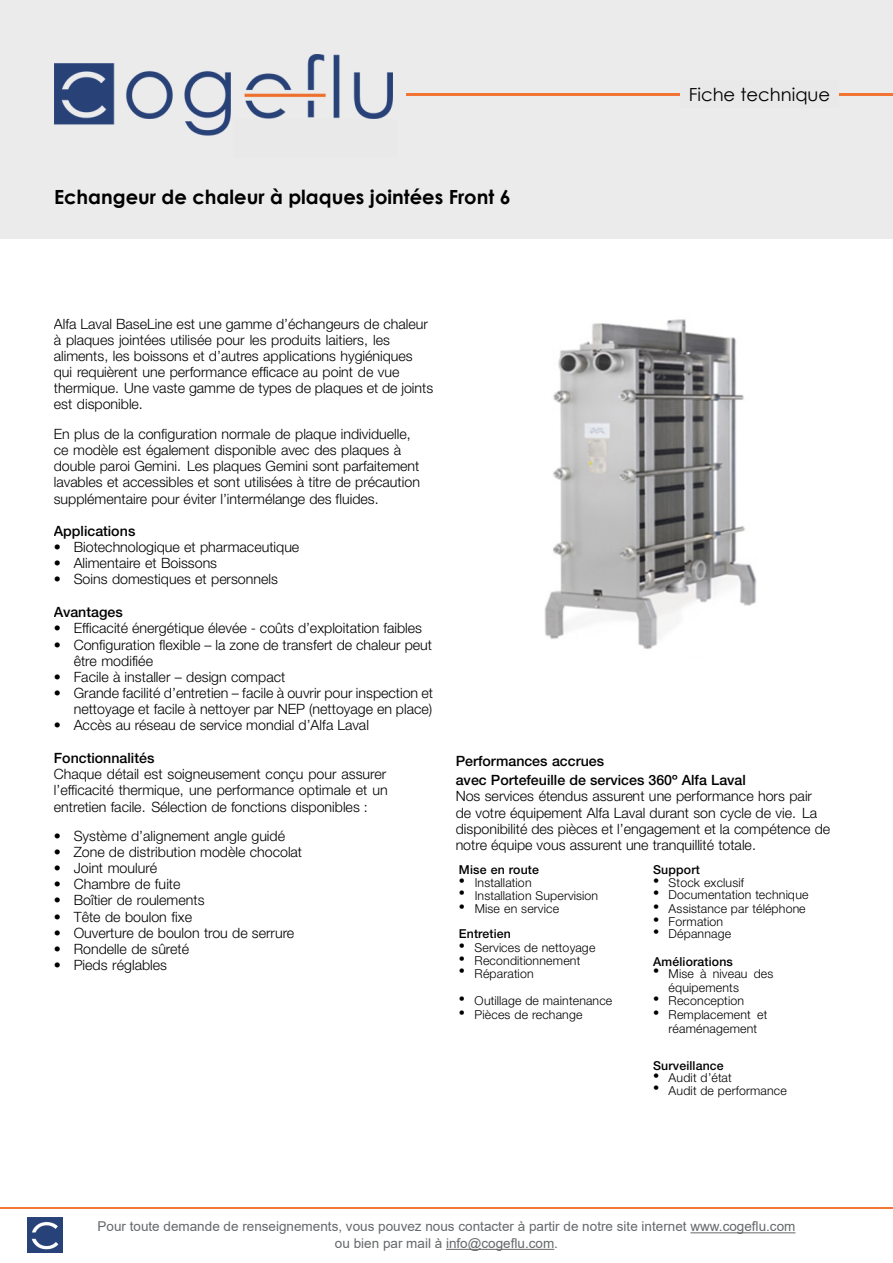
<style>
.page{position:relative;width:893px;height:1263px;background:#fff}
.page>*{position:absolute;margin:0;border:0;box-sizing:border-box;transform-origin:0 0}
.t1{font:700 19.5px "Century Gothic";color:#000}
.t2{font:18px "Century Gothic";color:#000}
.t3{font:300 14.25px/16px "Helvetica Neue";color:#000}
.t4{font:500 14.25px/18.9px "Helvetica Neue";color:#000}
.t5{font:13.5px/16.5px "Arial";color:#65686a;text-align:center}
.t6{font:300 12.3px/14.2px "Helvetica Neue";letter-spacing:.015em;color:#000}
.t7{font:500 12.3px "Helvetica Neue";letter-spacing:.015em;color:#000}
</style>
<div class="page">
<hr style="left:0;top:1207px;width:893px;height:2px;background:#f37536">
<img style="left:27px;top:1217px;width:35px;height:35px">
<hr style="left:690px;top:1232px;width:105px;height:1px;background:#65686a">
<hr style="left:446px;top:1249px;width:108px;height:1px;background:#65686a">
<div style="left:0;top:0;width:893px;height:238px;background:#ebebec"></div>
<img style="left:54px;top:55px;width:338px;height:81px">
<hr style="left:406px;top:93px;width:487px;height:3px;background:#f37536">
<div style="left:680px;top:81px;width:159px;height:27px;background:#e9e9ea"></div>
<div style="left:234px;top:119px;width:163px;height:38px;background:#e9e9ea"></div>
<img style="left:544px;top:319px;width:213px;height:330px">
<h1 class="t1" style="left:54px;top:182px;width:458px">Echangeur de chaleur à plaques jointées Front 6</h1>
<p class="t2" style="left:689px;top:82px;width:143px">Fiche technique</p>
<p class="t3" style="left:54px;top:315px;width:381px">Alfa Laval BaseLine est une gamme d’échangeurs de chaleur à plaques jointées utilisée pour les produits laitiers, les aliments, les boissons et d’autres applications hygiéniques qui requièrent une performance efficace au point de vue thermique. Une vaste gamme de types de plaques et de joints est disponible.</p>
<p class="t3" style="left:54px;top:426px;width:368px">En plus de la configuration normale de plaque individuelle, ce modèle est également disponible avec des plaques à double paroi Gemini. Les plaques Gemini sont parfaitement lavables et accessibles et sont utilisées à titre de précaution supplémentaire pour éviter l’intermélange des fluides.</p>
<p class="t4" style="left:54px;top:521px;width:83px">Applications</p>
<p class="t3" style="left:54px;top:539px;width:247px">• Biotechnologique et pharmaceutique</p>
<p class="t3" style="left:54px;top:555px;width:165px">• Alimentaire et Boissons</p>
<p class="t3" style="left:54px;top:571px;width:226px">• Soins domestiques et personnels</p>
<p class="t4" style="left:54px;top:603px;width:70px">Avantages</p>
<p class="t3" style="left:54px;top:620px;width:370px">• Efficacité énergétique élevée - coûts d’exploitation faibles</p>
<p class="t3" style="left:74px;top:636px;width:360px;text-indent:-20px">• Configuration flexible – la zone de transfert de chaleur peut être modifiée</p>
<p class="t3" style="left:54px;top:668px;width:233px">• Facile à installer – design compact</p>
<p class="t3" style="left:54px;top:684px;width:381px;text-align:right">• Grande facilité d’entretien – facile à ouvrir pour inspection et nettoyage et facile à nettoyer par NEP (nettoyage en place)</p>
<p class="t3" style="left:54px;top:717px;width:317px">• Accès au réseau de service mondial d’Alfa Laval</p>
<p class="t4" style="left:54px;top:748px;width:102px">Fonctionnalités</p>
<p class="t3" style="left:54px;top:766px;width:335px;text-align:justify">Chaque détail est soigneusement conçu pour assurer l’efficacité thermique, une performance optimale et un entretien facile. Sélection de fonctions disponibles :</p>
<p class="t3" style="left:54px;top:828px;width:233px">• Système d’alignement angle guidé</p>
<p class="t3" style="left:54px;top:844px;width:250px">• Zone de distribution modèle chocolat</p>
<p class="t3" style="left:54px;top:860px;width:105px">• Joint mouluré</p>
<p class="t3" style="left:54px;top:876px;width:128px">• Chambre de fuite</p>
<p class="t3" style="left:54px;top:892px;width:152px">• Boîtier de roulements</p>
<p class="t3" style="left:54px;top:908px;width:140px">• Tête de boulon fixe</p>
<p class="t3" style="left:54px;top:924px;width:242px">• Ouverture de boulon trou de serrure</p>
<p class="t3" style="left:54px;top:940px;width:137px">• Rondelle de sûreté</p>
<p class="t3" style="left:54px;top:956px;width:115px">• Pieds réglables</p>
<p class="t4" style="left:456px;top:752px;width:292px">Performances accrues<br>avec Portefeuille de services 360º Alfa Laval</p>
<p class="t3" style="left:456px;top:788px;width:376px">Nos services étendus assurent une performance hors pair de votre équipement Alfa Laval durant son cycle de vie. La disponibilité des pièces et l’engagement et la compétence de notre équipe vous assurent une tranquillité totale.</p>
<p class="t7" style="left:459px;top:862px;width:81px">Mise en route</p>
<p class="t7" style="left:653px;top:862px;width:48px">Support</p>
<p class="t6" style="left:459px;top:875px;width:74px">• Installation</p>
<p class="t6" style="left:653px;top:875px;width:92px">• Stock exclusif</p>
<p class="t6" style="left:459px;top:888px;width:141px">• Installation Supervision</p>
<p class="t6" style="left:653px;top:888px;width:157px">• Documentation technique</p>
<p class="t6" style="left:459px;top:901px;width:102px">• Mise en service</p>
<p class="t6" style="left:653px;top:901px;width:154px">• Assistance par téléphone</p>
<p class="t6" style="left:653px;top:914px;width:72px">• Formation</p>
<p class="t7" style="left:459px;top:926px;width:53px">Entretien</p>
<p class="t6" style="left:653px;top:927px;width:80px">• Dépannage</p>
<p class="t6" style="left:459px;top:940px;width:138px">• Services de nettoyage</p>
<p class="t6" style="left:459px;top:953px;width:123px">• Reconditionnement</p>
<p class="t7" style="left:653px;top:954px;width:81px">Améliorations</p>
<p class="t6" style="left:459px;top:966px;width:76px">• Réparation</p>
<p class="t6" style="left:669px;top:966px;width:106px;text-indent:-16px">• Mise à niveau des équipements</p>
<p class="t6" style="left:459px;top:993px;width:155px">• Outillage de maintenance</p>
<p class="t6" style="left:653px;top:993px;width:92px">• Reconception</p>
<p class="t6" style="left:459px;top:1007px;width:125px">• Pièces de rechange</p>
<p class="t6" style="left:653px;top:1007px;width:116px;text-align:center">• Remplacement et réaménagement</p>
<p class="t7" style="left:653px;top:1058px;width:72px">Surveillance</p>
<p class="t6" style="left:653px;top:1071px;width:80px">• Audit d’état</p>
<p class="t6" style="left:653px;top:1083px;width:135px">• Audit de performance</p>
<p class="t5" style="left:98px;top:1218px;width:699px">Pour toute demande de renseignements, vous pouvez nous contacter à partir de notre site internet www.cogeflu.com ou bien par mail à info@cogeflu.com.</p>
</div>
